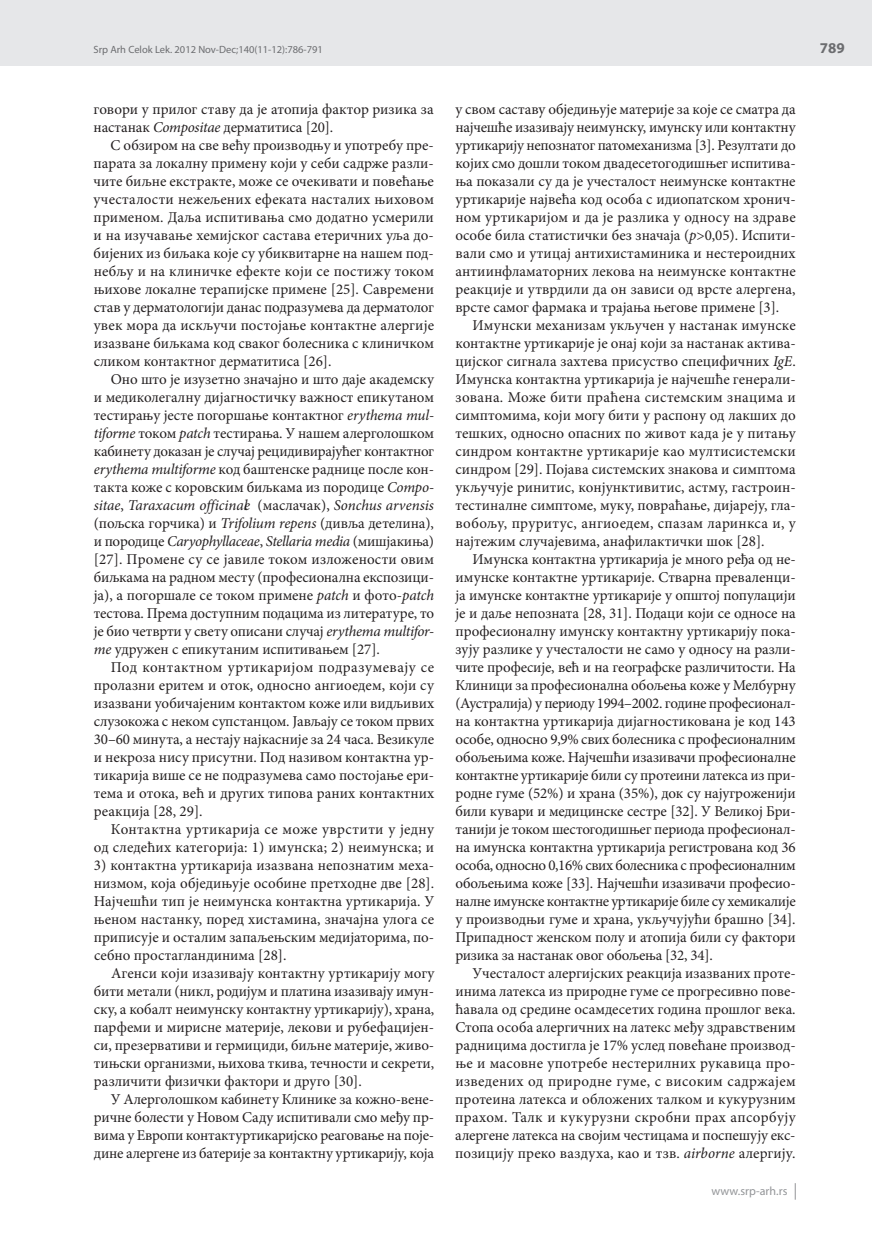
<style>
.page{position:relative;width:872px;height:1234px;background:#fff}
.page>*{position:absolute;margin:0;border:0;box-sizing:border-box;transform-origin:0 0}
.t1{font:15px/18px "Minion Pro";color:#231f20;text-align:justify}
.t2{font:700 15px "Myriad Pro";color:#6c6d70}
.t3{font:12px "Myriad Pro";letter-spacing:.005em;color:#939598}
.t4{font:10.5px "Myriad Pro";color:#6c6d70}
.s1{font-style:italic}
</style>
<div class="page">
<div style="left:0;top:0;width:872px;height:66px;background:#e6e7e9"></div>
<svg style="left:795px;top:1183px;width:1px;height:16px"></svg>
<p class="t4" style="left:94px;top:43px;width:231px">Srp Arh Celok Lek. 2012 Nov-Dec;140(11-12):786-791</p>
<p class="t2" style="left:820px;top:38px;width:26px">789</p>
<p class="t1" style="left:94px;top:100px;width:342px">гово ри у при лог ста ву да је ато пи ја фак тор ри зи ка за настанак <span class="s1">Com-po-si-tae</span> дерматитиса [20].</p>
<p class="t1" style="left:94px;top:136px;width:342px;text-indent:17px">С обзиром на све већу производњу и употребу пре&shy;парата за ло кал ну при мену ко ји у се би са др же раз ли&shy;чи те биљ не екстрак те, мо же се оче ки ва ти и по ве ћа ње учесталости нежељених ефеката насталих њихо вом применом. Даља испитивања смо додатно усмери ли и на из у чавање хемијског састава етеричних уља до&shy;бијених из биљака које су убиквитарне на нашем под&shy;небљу и на клиничке ефекте који се постижу током њихове локалне терапијске примене [25]. Савреме ни став у дерматологији данас подразумева да дерматолог увек мора да искључи постојање контактне алерги је иза зва не биљ ка ма код сва ког боле сни ка с кли нич ком сли ком контакт ног дер ма ти ти са [26].</p>
<p class="t1" style="left:94px;top:370px;width:342px;text-indent:17px">Оно што је из у зетно значајно и што даје академску и медиколегалну дијагностичку важност епикутаном тестирању јесте погоршање контактног <span class="s1">erythe-ma mul&shy;ti-for-me</span> током <span class="s1">patch</span> тестирања. У нашем алерголошком кабинету доказан је случај рецидивирајућег контактног <span class="s1">erythe-ma mul-ti-for-me</span> код баштенске раднице после кон&shy;такта коже с коровским биљкама из породице <span class="s1">Com-po&shy;si-tae</span>, <span class="s1">Ta-ra-xa-cum of-fi-ci-na-le</span> (маслачак), <span class="s1">Son-chus ar-ven-sis </span>(пољска горчика) и <span class="s1">Tri-fo-li-um re-pens</span> (дивља детелина), и породице <span class="s1">Caryophylla-ce-ae</span>, <span class="s1">Stel-la-ria me-dia</span> (мишјакиња) [27]. Промене су се јавиле током изложености овим биљкама на радном месту (професи о нална експозици&shy;ја), а по гор ша ле се то ком примене <span class="s1">patch</span> и фото-<span class="s1">patch </span>тестова. Према доступним подацима из литературе, то је био четврти у свету описани случај <span class="s1">erythe-ma mul-ti-for&shy;me</span> удружен с епикутаним испитивањем [27].</p>
<p class="t1" style="left:94px;top:658px;width:342px;text-indent:17px">Под контактном уртикаријом подразумева ју се про ла зни еритем и оток, односно анги о е дем, који су изазвани уобичајеним контактом коже или видљивих слузокожа с неком супстанцом. Јављају се током првих 30–60 минута, а нестају најкасније за 24 часа. Везикуле и некроза нису присутни. Под називом контактна ур&shy;тикарија више се не подразумева само постојање ери&shy;те ма и отока, већ и других типова раних контактних реак ци ја [28, 29].</p>
<p class="t1" style="left:94px;top:820px;width:342px;text-align:right">Контактна уртикарија се може уврстити у јед ну од следећих категорија: 1) имунска; 2) не и мунска; и</p>
<p class="t1" style="left:94px;top:856px;width:342px">3) контактна уртикарија изазвана непознатим меха&shy;низмом, која обједињује особине претходне две [28].<br>Најчешћи тип је не и мунска контактна уртикарија. У ње ном на станку, поред хистамина, значајна уло га се приписује и осталим запаљењским медијаторима, по&shy;себ но про стаглан ди ни ма [28].</p>
<p class="t1" style="left:94px;top:964px;width:342px;text-indent:17px">Агенси који изазивају контактну уртикарију мо гу бити метали (никл, родијум и платина изазивају имун&shy;ску, а кобалт не и мунску контактну уртикарију), храна, парфе ми и ми ри сне ма тери је, ле ко ви и ру бефа ци јен&shy;си, презервативи и гермициди, биљне материје, живо&shy;тињски организми, њихова ткива, течности и секрети, раз ли чи ти фи зич ки фак то ри и дру го [30].</p>
<p class="t1" style="left:94px;top:1090px;width:342px;text-indent:17px">У Алерголошком кабинету Клинике за кожно-вене&shy;ричне болести у Новом Саду испитивали смо међу пр&shy;вима у Европи контактуртикаријско ре а говање на поје&shy;дине алергене из батерије за контактну уртикарију, која</p>
<p class="t1" style="left:455px;top:100px;width:342px">у свом саставу обједињује материје за које се сматра да најчешће изазивају не и мунску, имунску или контактну уртикарију непознатог патомеханизма [3]. Резултати до којих смо дошли током дваде се тогодишњег испитива&shy;ња показали су да је учесталост не и мунске контактне ур ти ка ри је нај ве ћа код осо ба с иди о пат ском хро нич&shy;ном уртикаријом и да је разлика у односу на здра ве особе била статистички без значаја (<span class="s1">p</span>&gt;0,05). Испити&shy;вали смо и утицај антихистаминика и нестероидних антиинфламаторних лекова на не и мунске контактне реакције и утврдили да он зависи од врсте алерге на, врсте самог фармака и трајања његове примене [3].</p>
<p class="t1" style="left:455px;top:316px;width:342px;text-indent:17px">Имунски механизам укључен у настанак имунске контактне ур ти ка ри је је онај ко ји за на станак ак ти ва&shy;цијског сигнала захтева присуство специфичних <span class="s1">IgE</span>.<br>Имун ска кон тактна ур ти ка ри ја је нај чешће ге нера ли&shy;зована. Може бити праћена системским знаци ма и симптомима, који могу бити у распону од лакших до тешких, односно опасних по живот када је у пита њу синдром контактне уртикарије као мултисистем ски син дром [29]. По ја ва си стем ских зна ко ва и симп то ма укључује ринитис, конјунктивитис, астму, гастроин&shy;те сти нал не симп то ме, му ку, по вра ћа ње, ди ја ре ју, гла&shy;вобољу, пруритус, анги о е дем, спазам ларинкса и, у најте жим слу ча је ви ма, ана филак тич ки шок [28].</p>
<p class="t1" style="left:455px;top:550px;width:342px;text-indent:17px">Имунска контактна уртикарија је много ређа од не&shy;и мунске контактне уртикарије. Стварна преваленци&shy;ја имунске контактне уртикарије у општој популацији је и даље непозната [28, 31]. Подаци који се односе на професи о налну имунску контактну уртикарију пока&shy;зују разлике у учесталости не само у односу на разли&shy;чите професије, већ и на ге о графске различитости. На Клиници за професи о нална обољења коже у Мелбурну (Аустралија) у пери о ду 1994–2002. године професи о нал&shy;на контактна уртикарија дијагностикована је код 143 особе, односно 9,9% свих болесника с професи о налним обо љењима коже. Најчешћи изазивачи професи о налне контактне уртикарије били су проте и ни латекса из при&shy;родне гуме (52%) и храна (35%), док су нај у гроженији били кувари и медицинске сестре [32]. У Великој Бри&shy;танији је током шестогодишњег пери о да професи о нал&shy;на имунска контактна уртикарија регистро ва на код 36 особа, односно 0,16% свих болесника с професи о налним обољењима коже [33]. Најчешћи изазивачи професи о&shy;налне имунске контактне уртикарије биле су хемикалије у производњи гуме и храна, укључујући брашно [34].<br>Припадност женском полу и атопија били су фактори ризика за настанак овог обољења [32, 34].</p>
<p class="t1" style="left:455px;top:964px;width:342px;text-indent:17px">Учесталост алергијских реакција изазваних проте&shy;и нима латекса из природне гуме се прогресивно пове&shy;ћа ва ла од сре ди не осам десе тих го ди на про шлог века.<br>Стопа особа алергичних на латекс међу здравственим радницима достигла је 17% услед повећане производ&shy;ње и масовне употребе нестерилних рукавица про&shy;изведених од природне гуме, с високим садржа јем проте и на латекса и обложених талком и кукурузним прахом. Талк и кукурузни скробни прах апсорбу ју алергене латекса на својим честицама и поспешују екс&shy;позицију преко ваздуха, као и тзв. <span class="s1">air-bor-ne</span> алергију.</p>
<p class="t3" style="left:711px;top:1183px;width:77px">www.srp-arh.rs</p>
</div>
